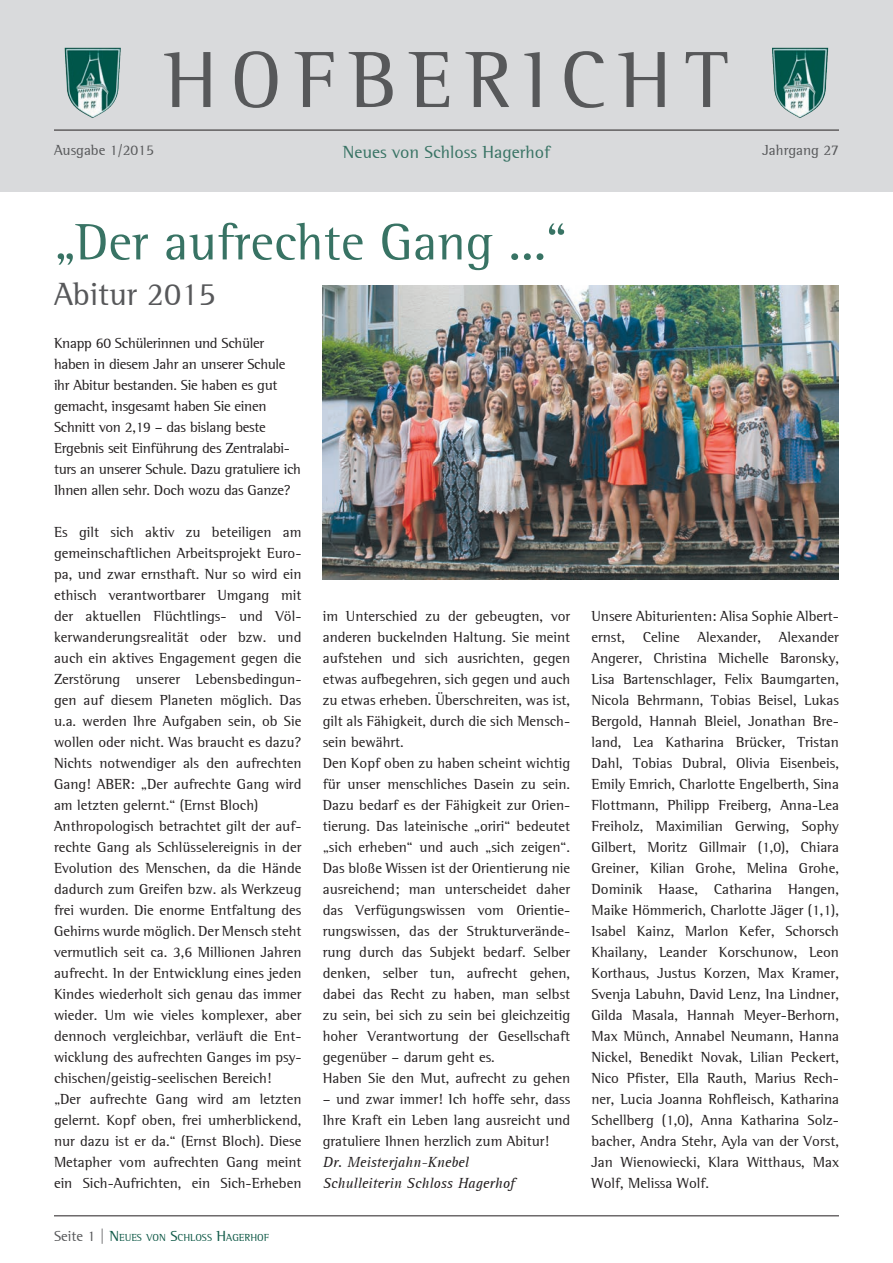
<style>
.page{position:relative;width:893px;height:1263px;background:#fff}
.page>*{position:absolute;margin:0;border:0;box-sizing:border-box;transform-origin:0 0}
.t1{font:81.6px "AT Rotis Semi Serif";letter-spacing:.16em;color:#57585a}
.t2{font:52.5px "AT Rotis Semi Serif";color:#387364}
.t3{font:33px "AT Rotis Semi Serif";color:#57585a}
.t4{font:18px "AT Rotis Semi Serif";color:#387364}
.t5{font:15px/21px "AT Rotis Semi Serif";color:#231f20}
.t6{font:15px/21px "AT Rotis Semi Serif";letter-spacing:-.02em;color:#231f20}
.t7{font:italic 15px/21px "AT Rotis Serif";color:#231f20}
.t8{font:15px "AT Rotis Semi Serif";color:#57585a}
.t9{font:10.5px "AT Rotis Semi Serif";color:#105a48}
.s1{font-size:15px;color:#57585a}
.s2{font-size:15px}
</style>
<div class="page">
<div style="left:0;top:0;width:893px;height:191px;background:#d9dadc"></div>
<img style="left:65px;top:48px;width:56px;height:70px">
<img style="left:772px;top:48px;width:56px;height:70px">
<hr style="left:54px;top:130px;width:785px;height:1px;background:#231f20">
<hr style="left:54px;top:1215px;width:785px;height:1px;background:#231f20">
<img style="left:323px;top:285px;width:516px;height:294px">
<h1 class="t1" style="left:164px;top:32px;width:566px">HOFBERICHT</h1>
<p class="t8" style="left:54px;top:141px;width:101px">Ausgabe 1/2015</p>
<p class="t4" style="left:343px;top:141px;width:209px">Neues von Schloss Hagerhof</p>
<p class="t8" style="left:762px;top:141px;width:78px">Jahrgang 27</p>
<h2 class="t2" style="left:54px;top:211px;width:515px">„Der aufrechte Gang ...“</h2>
<h3 class="t3" style="left:54px;top:275px;width:163px">Abitur 2015</h3>
<p class="t6" style="left:54px;top:332px;width:249px">Knapp 60 Schülerinnen und Schüler haben in diesem Jahr an unserer Schule ihr Abitur bestanden. Sie haben es gut gemacht, insgesamt haben Sie einen Schnitt von 2,19 – das bislang beste Ergebnis seit Einführung des Zentralabi&shy;turs an unserer Schule. Dazu gratuliere ich Ihnen allen sehr. Doch wozu das Ganze?</p>
<p class="t5" style="left:54px;top:521px;width:249px">Es gilt sich aktiv zu beteiligen am gemeinschaftlichen Arbeitsprojekt Euro&shy;pa, und zwar ernsthaft. Nur so wird ein ethisch verantwortbarer Umgang mit der aktuellen Flüchtlings- und Völ&shy;kerwanderungsrealität oder bzw. und auch ein aktives Engagement gegen die Zerstörung unserer Lebensbedingun&shy;gen auf diesem Planeten möglich. Das u.a. werden Ihre Aufgaben sein, ob Sie wollen oder nicht. Was braucht es dazu?<br>Nichts notwendiger als den aufrechten Gang! ABER: „Der aufrechte Gang wird am letzten gelernt.“ (Ernst Bloch)<br>Anthropologisch betrachtet gilt der auf&shy;rechte Gang als Schlüsselereignis in der Evolution des Menschen, da die Hände dadurch zum Greifen bzw. als Werkzeug frei wurden. Die enorme Entfaltung des Gehirns wurde möglich. Der Mensch steht vermutlich seit ca. 3,6 Millionen Jahren aufrecht. In der Entwicklung eines jeden Kindes wiederholt sich genau das immer wieder. Um wie vieles komplexer, aber dennoch vergleichbar, verläuft die Ent&shy;wicklung des aufrechten Ganges im psy&shy;chischen/geistig-seelischen Bereich! „Der aufrechte Gang wird am letzten gelernt. Kopf oben, frei umherblickend, nur dazu ist er da.“ (Ernst Bloch). Diese Metapher vom aufrechten Gang meint ein Sich-Aufrichten, ein Sich-Erheben</p>
<p class="t5" style="left:323px;top:605px;width:249px">im Unterschied zu der gebeugten, vor anderen buckelnden Haltung. Sie meint aufstehen und sich ausrichten, gegen etwas aufbegehren, sich gegen und auch zu etwas erheben. Überschreiten, was ist, gilt als Fähigkeit, durch die sich Mensch&shy;sein bewährt.<br>Den Kopf oben zu haben scheint wichtig für unser menschliches Dasein zu sein.<br>Dazu bedarf es der Fähigkeit zur Orien&shy;tierung. Das lateinische „oriri“ bedeutet „sich erheben“ und auch „sich zeigen“.<br>Das bloße Wissen ist der Orientierung nie ausreichend; man unterscheidet daher das Verfügungswissen vom Orientie&shy;rungswissen, das der Strukturverände&shy;rung durch das Subjekt bedarf. Selber denken, selber tun, aufrecht gehen, dabei das Recht zu haben, man selbst zu sein, bei sich zu sein bei gleichzeitig hoher Verantwortung der Gesellschaft gegenüber – darum geht es.<br>Haben Sie den Mut, aufrecht zu gehen</p>
<p class="t5" style="left:323px;top:1088px;width:249px;text-align:justify">– und zwar immer! Ich hoffe sehr, dass Ihre Kraft ein Leben lang ausreicht und gratuliere Ihnen herzlich zum Abitur!</p>
<p class="t7" style="left:323px;top:1152px;width:193px">Dr. Meisterjahn-Knebel<br>Schulleiterin Schloss Hagerhof</p>
<p class="t9" style="left:54px;top:1231px;width:217px"><span class="s1">Seite 1 |</span> <span class="s2">N</span>EUES VON <span class="s2">S</span>CHLOSS <span class="s2">H</span>AGERHOF</p>
<p class="t5" style="left:591px;top:605px;width:249px;text-align:justify">Unsere Abiturienten: Alisa Sophie Albert&shy;ernst, Celine Alexander, Alexander Angerer, Christina Michelle Baronsky, Lisa Bartenschlager, Felix Baumgarten, Nicola Behrmann, Tobias Beisel, Lukas Bergold, Hannah Bleiel, Jonathan Bre&shy;land, Lea Katharina Brücker, Tristan Dahl, Tobias Dubral, Olivia Eisenbeis, Emily Emrich, Charlotte Engelberth, Sina Flottmann, Philipp Freiberg, Anna-Lea Freiholz, Maximilian Gerwing, Sophy Gilbert, Moritz Gillmair (1,0), Chiara Greiner, Kilian Grohe, Melina Grohe, Dominik Haase, Catharina Hangen, Maike Hömmerich, Charlotte Jäger (1,1), Isabel Kainz, Marlon Kefer, Schorsch Khailany, Leander Korschunow, Leon Korthaus, Justus Korzen, Max Kramer, Svenja Labuhn, David Lenz, Ina Lindner, Gilda Masala, Hannah Meyer-Berhorn, Max Münch, Annabel Neumann, Hanna Nickel, Benedikt Novak, Lilian Peckert, Nico Pfister, Ella Rauth, Marius Rech&shy;ner, Lucia Joanna Rohfleisch, Katharina Schellberg (1,0), Anna Katharina Solz&shy;bacher, Andra Stehr, Ayla van der Vorst, Jan Wienowiecki, Klara Witthaus, Max Wolf, Melissa Wolf.</p>
</div>
